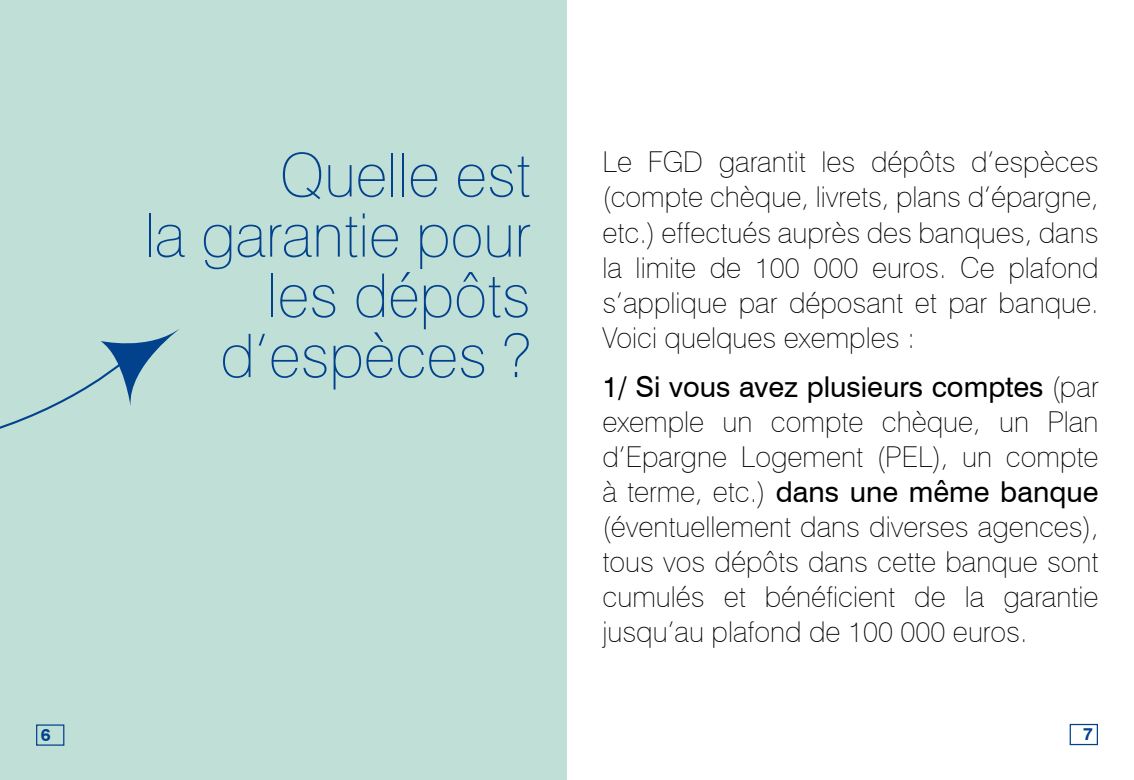
<style>
.page{position:relative;width:1134px;height:780px;background:#fff}
.page>*{position:absolute;margin:0;border:0;box-sizing:border-box;transform-origin:0 0}
.t1{font:100 60.25px/60.2px "Swiss 721 BT";color:#02428d;text-align:right}
.t2{font:100 28.75px/35px "Swiss 721 BT";color:#000;text-align:justify}
.t3{font:700 17.5px "Swiss 721 BT";color:#02428d}
.s1{font-weight:400}
</style>
<div class="page">
<div style="left:1070px;top:723px;width:28px;height:22px;border:1px solid #02428d"></div>
<div style="left:0;top:0;width:567px;height:780px;background:#c0dfd7"></div>
<svg style="left:122px;top:329px;width:57px;height:77px"></svg>
<svg style="left:0;top:341px;width:122px;height:88px"></svg>
<div style="left:36px;top:724px;width:28px;height:21px;border:1px solid #02428d"></div>
<p class="t3" style="left:41px;top:723px;width:11px">6</p>
<h1 class="t1" style="left:144px;top:144px;width:388px">Quelle est<br>la garantie pour les dépôts d’espèces ?</h1>
<p class="t2" style="left:602px;top:144px;width:498px">Le FGD garantit les dépôts d’espèces (compte chèque, livrets, plans d’épargne, etc.) effectués auprès des banques, dans la limite de 100 000 euros. Ce plafond s’applique par déposant et par banque.<br>Voici quelques exemples :</p>
<p class="t2" style="left:602px;top:369px;width:498px"><span class="s1">1/ Si vous avez plusieurs comptes</span> (par exemple un compte chèque, un Plan d’Epargne Logement (PEL), un compte à terme, etc.) <span class="s1">dans une même banque </span>(éventuellement dans diverses agences), tous vos dépôts dans cette banque sont cumulés et bénéficient de la garantie jusqu’au plafond de 100 000 euros.</p>
<p class="t3" style="left:1083px;top:723px;width:11px">7</p>
</div>
